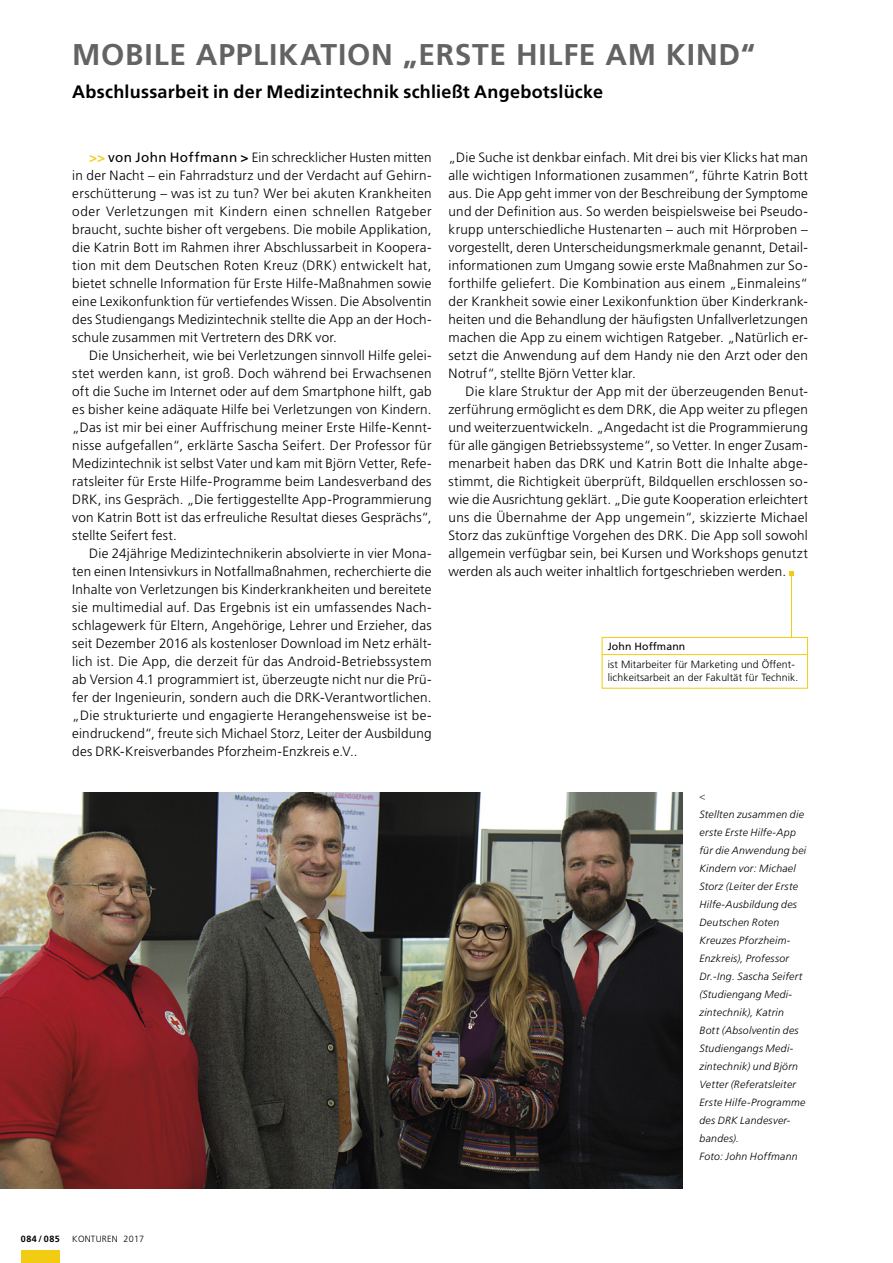
<style>
.page{position:relative;width:893px;height:1263px;background:#fff}
.page>*{position:absolute;margin:0;border:0;box-sizing:border-box;transform-origin:0 0}
.t1{font:700 30px "Frutiger LT";letter-spacing:.025em;color:#636363}
.t2{font:700 18px "Frutiger LT";letter-spacing:.015em;color:#000}
.t3{font:300 13.5px/18px "Frutiger LT";letter-spacing:.015em;color:#000;text-align:justify}
.t4{font:italic 300 10.5px/18px "Frutiger LT";letter-spacing:.025em;color:#000}
.t5{font:300 10.5px/13.5px "Frutiger LT";letter-spacing:.01em;color:#000}
.t6{font:10.5px "Frutiger LT";letter-spacing:.01em;color:#000}
.t7{font:300 9px "Frutiger LT";letter-spacing:.025em;color:#000}
.t8{font:700 9px "Frutiger LT";letter-spacing:.05em;color:#000}
.s1{font-weight:700;color:#f2cb13}
.s2{font-weight:400}
.s3{font-weight:700}
</style>
<div class="page">
<div style="left:21px;top:1250px;width:39px;height:13px;background:#f2cb13"></div>
<svg style="left:789px;top:572px;width:5px;height:4px"></svg>
<img style="left:0;top:792px;width:682px;height:396px">
<hr style="left:602px;top:654px;width:205px;height:1px;background:#f2cb13">
<div style="left:602px;top:637px;width:206px;height:51px;border:1px solid #f2cb13"></div>
<hr style="left:791px;top:574px;width:1px;height:64px;background:#f2cb13">
<svg style="left:699px;top:794px;width:6px;height:6px"></svg>
<h1 class="t1" style="left:72px;top:37px;width:684px">MOBILE APPLIKATION „ERSTE HILFE AM KIND“</h1>
<h2 class="t2" style="left:72px;top:81px;width:532px">Abschlussarbeit in der Medizintechnik schließt Angebotslücke</h2>
<p class="t3" style="left:72px;top:149px;width:361px;text-indent:17px"><span class="s1">&gt;&gt;</span> <span class="s2">von John Hoffmann</span> <span class="s3">&gt;</span> Ein schrecklicher Husten mitten in der Nacht – ein Fahrradsturz und der Verdacht auf Gehirn&shy;erschütterung – was ist zu tun? Wer bei akuten Krankheiten oder Verletzungen mit Kindern einen schnellen Ratgeber braucht, suchte bisher oft vergebens. Die mobile Applikation, die Katrin Bott im Rahmen ihrer Abschlussarbeit in Koopera&shy;tion mit dem Deutschen Roten Kreuz (DRK) entwickelt hat, bietet schnelle Information für Erste Hilfe-Maßnahmen sowie eine Lexikonfunktion für vertiefendes Wissen. Die Absolventin des Studiengangs Medizintechnik stellte die App an der Hoch&shy;schule zusammen mit Vertretern des DRK vor.</p>
<p class="t3" style="left:72px;top:346px;width:361px;text-indent:17px">Die Unsicherheit, wie bei Verletzungen sinnvoll Hilfe gelei&shy;stet werden kann, ist groß. Doch während bei Erwachsenen oft die Suche im Internet oder auf dem Smartphone hilft, gab es bisher keine adäquate Hilfe bei Verletzungen von Kindern. „Das ist mir bei einer Auffrischung meiner Erste Hilfe-Kennt&shy;nisse aufgefallen“, erklärte Sascha Seifert. Der Professor für Medizintechnik ist selbst Vater und kam mit Björn Vetter, Refe&shy;ratsleiter für Erste Hilfe-Programme beim Landesverband des DRK, ins Gespräch. „Die fertiggestellte App-Programmierung von Katrin Bott ist das erfreuliche Resultat dieses Gesprächs“, stellte Seifert fest.</p>
<p class="t3" style="left:72px;top:544px;width:361px;text-indent:17px">Die 24jährige Medizintechnikerin absolvierte in vier Mona&shy;ten einen Intensivkurs in Notfallmaßnahmen, recherchierte die Inhalte von Verletzungen bis Kinderkrankheiten und bereitete sie multimedial auf. Das Ergebnis ist ein umfassendes Nach&shy;schlagewerk für Eltern, Angehörige, Lehrer und Erzieher, das seit Dezember 2016 als kostenloser Download im Netz erhält&shy;lich ist. Die App, die derzeit für das Android-Betriebssystem ab Version 4.1 programmiert ist, überzeugte nicht nur die Prü&shy;fer der Ingenieurin, sondern auch die DRK-Verantwortlichen. „Die strukturierte und engagierte Herangehensweise ist be&shy;eindruckend“, freute sich Michael Storz, Leiter der Ausbildung des DRK-Kreisverbandes Pforzheim-Enzkreis e.V..</p>
<p class="t3" style="left:449px;top:148px;width:361px">„Die Suche ist denkbar einfach. Mit drei bis vier Klicks hat man alle wichtigen Informationen zusammen“, führte Katrin Bott aus. Die App geht immer von der Beschreibung der Symptome und der Definition aus. So werden beispielsweise bei Pseudo&shy;krupp unterschiedliche Hustenarten – auch mit Hörproben – vorgestellt, deren Unterscheidungsmerkmale genannt, Detail&shy;informationen zum Umgang sowie erste Maßnahmen zur So&shy;forthilfe geliefert. Die Kombination aus einem „Einmaleins“ der Krankheit sowie einer Lexikonfunktion über Kinderkrank&shy;heiten und die Behandlung der häufigsten Unfallverletzungen machen die App zu einem wichtigen Ratgeber. „Natürlich er&shy;setzt die Anwendung auf dem Handy nie den Arzt oder den Notruf“, stellte Björn Vetter klar.</p>
<p class="t3" style="left:449px;top:382px;width:361px;text-indent:17px">Die klare Struktur der App mit der überzeugenden Benut&shy;zerführung ermöglicht es dem DRK, die App weiter zu pflegen und weiterzuentwickeln. „Angedacht ist die Programmierung für alle gängigen Betriebssysteme“, so Vetter. In enger Zusam&shy;menarbeit haben das DRK und Katrin Bott die Inhalte abge&shy;stimmt, die Richtigkeit überprüft, Bildquellen erschlossen so&shy;wie die Ausrichtung geklärt. „Die gute Kooperation erleichtert uns die Übernahme der App ungemein“, skizzierte Michael Storz das zukünftige Vorgehen des DRK. Die App soll sowohl allgemein verfügbar sein, bei Kursen und Workshops genutzt werden als auch weiter inhaltlich fortgeschrieben werden.</p>
<p class="t6" style="left:608px;top:640px;width:79px">John Hoffmann</p>
<p class="t5" style="left:608px;top:658px;width:192px">ist Mitarbeiter für Marketing und Öffent&shy;lichkeitsarbeit an der Fakultät für Technik.</p>
<p class="t4" style="left:699px;top:805px;width:108px">Stellten zusammen die erste Erste Hilfe-App für die Anwendung bei<br>Kindern vor: Michael<br>Storz (Leiter der Erste<br>Hilfe-Ausbildung des<br>Deutschen Roten<br>Kreuzes Pforzheim-<br>Enzkreis), Professor<br>Dr.-Ing. Sascha Seifert (Studiengang Medi&shy;zintechnik), Katrin<br>Bott (Absolventin des<br>Studiengangs Medi&shy;zintechnik) und Björn<br>Vetter (Referatsleiter<br>Erste Hilfe-Programme des DRK Landesver&shy;bandes).<br>Foto: John Hoffmann</p>
<p class="t8" style="left:21px;top:1234px;width:40px">084 / 085</p>
<p class="t7" style="left:72px;top:1234px;width:73px">KONTUREN 2017</p>
</div>
